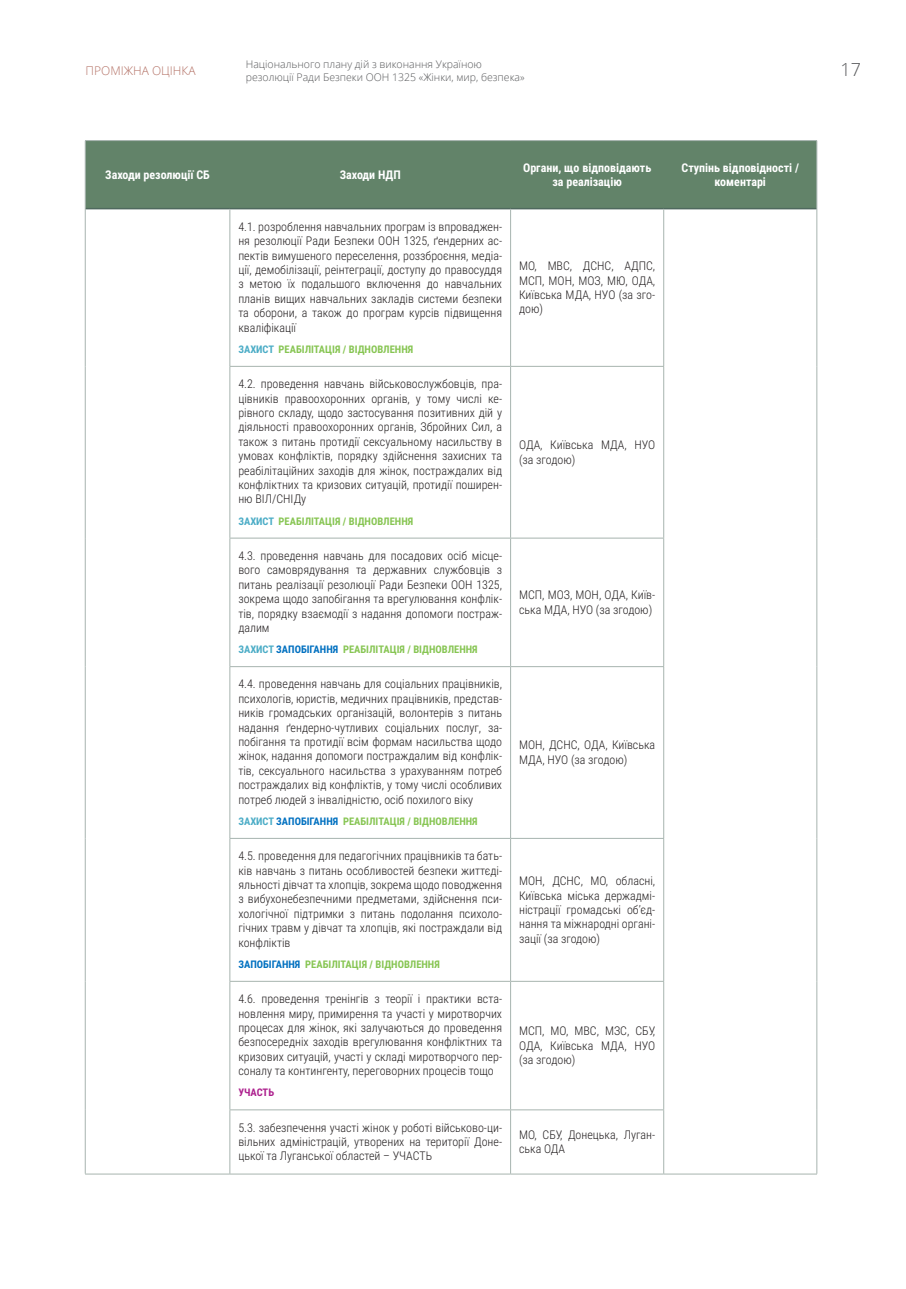
<style>
.page{position:relative;width:906px;height:1289px;background:#fff}
.page>*{position:absolute;margin:0;border:0;box-sizing:border-box;transform-origin:0 0}
.t1{font:300 18px "Open Sans";color:#57585a}
.t2{font:300 12px/14.4px "Roboto Condensed";color:#231f20;text-align:justify}
.t3{font:700 12px/14.4px "Roboto Condensed";color:#fff;text-align:center}
.t4{font:300 12px "Open Sans";color:#b47266}
.t5{font:700 10.5px "Roboto Condensed";color:#87c553}
.t6{font:300 10.5px/12.6px "Open Sans";color:#57585a}
.t7{font:700 10.5px "Roboto Condensed";color:#ad208e}
.s1{color:#4bacc6}
.s2{color:#0070c0}
</style>
<div class="page">
<div style="left:86px;top:141px;width:730px;height:67px;background:#628369"></div>
<hr style="left:85px;top:208px;width:145px;height:1px;background:#4f695e">
<hr style="left:230px;top:208px;width:280px;height:1px;background:#4f695e">
<hr style="left:510px;top:208px;width:153px;height:1px;background:#4f695e">
<hr style="left:663px;top:208px;width:153px;height:1px;background:#4f695e">
<hr style="left:229px;top:209px;width:1px;height:157px;background:#a7b4af">
<hr style="left:510px;top:209px;width:1px;height:157px;background:#a7b4af">
<hr style="left:663px;top:209px;width:1px;height:157px;background:#a7b4af">
<hr style="left:229px;top:366px;width:281px;height:1px;background:#a7b4af">
<hr style="left:229px;top:367px;width:1px;height:170px;background:#a7b4af">
<hr style="left:510px;top:366px;width:154px;height:1px;background:#a7b4af">
<hr style="left:510px;top:367px;width:1px;height:170px;background:#a7b4af">
<hr style="left:663px;top:367px;width:1px;height:170px;background:#a7b4af">
<hr style="left:229px;top:537px;width:281px;height:1px;background:#a7b4af">
<hr style="left:229px;top:538px;width:1px;height:128px;background:#a7b4af">
<hr style="left:510px;top:537px;width:154px;height:1px;background:#a7b4af">
<hr style="left:510px;top:538px;width:1px;height:128px;background:#a7b4af">
<hr style="left:663px;top:538px;width:1px;height:128px;background:#a7b4af">
<hr style="left:229px;top:666px;width:281px;height:1px;background:#a7b4af">
<hr style="left:229px;top:667px;width:1px;height:171px;background:#a7b4af">
<hr style="left:510px;top:666px;width:154px;height:1px;background:#a7b4af">
<hr style="left:510px;top:667px;width:1px;height:171px;background:#a7b4af">
<hr style="left:663px;top:667px;width:1px;height:171px;background:#a7b4af">
<hr style="left:229px;top:838px;width:281px;height:1px;background:#a7b4af">
<hr style="left:229px;top:838px;width:1px;height:142px;background:#a7b4af">
<hr style="left:510px;top:838px;width:154px;height:1px;background:#a7b4af">
<hr style="left:510px;top:838px;width:1px;height:142px;background:#a7b4af">
<hr style="left:663px;top:838px;width:1px;height:142px;background:#a7b4af">
<hr style="left:229px;top:980px;width:281px;height:1px;background:#a7b4af">
<hr style="left:229px;top:981px;width:1px;height:128px;background:#a7b4af">
<hr style="left:510px;top:980px;width:154px;height:1px;background:#a7b4af">
<hr style="left:510px;top:981px;width:1px;height:128px;background:#a7b4af">
<hr style="left:663px;top:981px;width:1px;height:128px;background:#a7b4af">
<hr style="left:229px;top:1109px;width:281px;height:1px;background:#a7b4af">
<hr style="left:229px;top:1110px;width:1px;height:63px;background:#a7b4af">
<hr style="left:510px;top:1109px;width:154px;height:1px;background:#a7b4af">
<hr style="left:510px;top:1110px;width:1px;height:63px;background:#a7b4af">
<hr style="left:663px;top:1110px;width:1px;height:63px;background:#a7b4af">
<hr style="left:85px;top:1173px;width:145px;height:1px;background:#a7b4af">
<hr style="left:230px;top:1173px;width:280px;height:1px;background:#a7b4af">
<hr style="left:510px;top:1173px;width:153px;height:1px;background:#a7b4af">
<hr style="left:663px;top:1173px;width:154px;height:1px;background:#a7b4af">
<hr style="left:85px;top:209px;width:1px;height:157px;background:#a7b4af">
<hr style="left:816px;top:209px;width:1px;height:157px;background:#a7b4af">
<hr style="left:85px;top:366px;width:1px;height:172px;background:#a7b4af">
<hr style="left:816px;top:366px;width:1px;height:172px;background:#a7b4af">
<hr style="left:85px;top:538px;width:1px;height:128px;background:#a7b4af">
<hr style="left:816px;top:538px;width:1px;height:128px;background:#a7b4af">
<hr style="left:85px;top:666px;width:1px;height:172px;background:#a7b4af">
<hr style="left:816px;top:666px;width:1px;height:172px;background:#a7b4af">
<hr style="left:85px;top:838px;width:1px;height:143px;background:#a7b4af">
<hr style="left:816px;top:838px;width:1px;height:143px;background:#a7b4af">
<hr style="left:85px;top:981px;width:1px;height:128px;background:#a7b4af">
<hr style="left:816px;top:981px;width:1px;height:128px;background:#a7b4af">
<hr style="left:85px;top:1109px;width:1px;height:64px;background:#a7b4af">
<hr style="left:816px;top:1109px;width:1px;height:64px;background:#a7b4af">
<hr style="left:85px;top:140px;width:145px;height:1px;background:#a7b4af">
<hr style="left:85px;top:141px;width:1px;height:68px;background:#a7b4af">
<hr style="left:230px;top:140px;width:280px;height:1px;background:#a7b4af">
<hr style="left:510px;top:140px;width:153px;height:1px;background:#a7b4af">
<hr style="left:663px;top:140px;width:154px;height:1px;background:#a7b4af">
<hr style="left:816px;top:141px;width:1px;height:68px;background:#a7b4af">
<p class="t6" style="left:246px;top:58px;width:280px">Національного плану дій з виконання Україною резолюції Ради Безпеки ООН 1325 «Жінки, мир, безпека»</p>
<p class="t4" style="left:86px;top:62px;width:111px">ПРОМІЖНА ОЦІНКА</p>
<h1 class="t1" style="left:840px;top:57px;width:22px">17</h1>
<p class="t3" style="left:105px;top:167px;width:106px">Заходи резолюції СБ</p>
<p class="t3" style="left:340px;top:167px;width:63px">Заходи НДП</p>
<p class="t3" style="left:523px;top:160px;width:130px">Органи, що відповідають за реалізацію</p>
<p class="t3" style="left:681px;top:160px;width:119px">Ступінь відповідності / коментарі</p>
<p class="t2" style="left:238px;top:219px;width:265px">4.1. розроблення навчальних програм із впроваджен&shy;ня резолюції Ради Безпеки ООН 1325, ґендерних ас&shy;пектів вимушеного переселення, роззброєння, медіа&shy;ції, демобілізації, реінтеграції, доступу до правосуддя з метою їх подальшого включення до навчальних планів вищих навчальних закладів системи безпеки та оборони, а також до програм курсів підвищення кваліфікації</p>
<p class="t5" style="left:238px;top:341px;width:176px"><span class="s1">ЗАХИСТ</span> РЕАБІЛІТАЦІЯ / ВІДНОВЛЕННЯ</p>
<p class="t2" style="left:519px;top:258px;width:138px">МО, МВС, ДСНС, АДПС, МСП, МОН, МОЗ, МЮ, ОДА, Київська МДА, НУО (за зго&shy;дою)</p>
<p class="t2" style="left:238px;top:376px;width:265px">4.2. проведення навчань військовослужбовців, пра&shy;цівників правоохоронних органів, у тому числі ке&shy;рівного складу, щодо застосування позитивних дій у діяльності правоохоронних органів, Збройних Сил, а також з питань протидії сексуальному насильству в умовах конфліктів, порядку здійснення захисних та реабілітаційних заходів для жінок, постраждалих від конфліктних та кризових ситуацій, протидії поширен&shy;ню ВІЛ/СНІДу</p>
<p class="t5" style="left:238px;top:513px;width:176px"><span class="s1">ЗАХИСТ</span> РЕАБІЛІТАЦІЯ / ВІДНОВЛЕННЯ</p>
<p class="t2" style="left:238px;top:548px;width:265px">4.3. проведення навчань для посадових осіб місце&shy;вого самоврядування та державних службовців з питань реалізації резолюції Ради Безпеки ООН 1325, зокрема щодо запобігання та врегулювання конфлік&shy;тів, порядку взаємодії з надання допомоги постраж&shy;далим</p>
<p class="t5" style="left:238px;top:642px;width:241px"><span class="s1">ЗАХИСТ</span> <span class="s2">ЗАПОБІГАННЯ</span> РЕАБІЛІТАЦІЯ / ВІДНОВЛЕННЯ</p>
<p class="t2" style="left:238px;top:676px;width:265px">4.4. проведення навчань для соціальних працівників, психологів, юристів, медичних працівників, представ&shy;ників громадських організацій, волонтерів з питань надання ґендерно-чутливих соціальних послуг, за&shy;побігання та протидії всім формам насильства щодо жінок, надання допомоги постраждалим від конфлік&shy;тів, сексуального насильства з урахуванням потреб постраждалих від конфліктів, у тому числі особливих потреб людей з інвалідністю, осіб похилого віку</p>
<p class="t5" style="left:238px;top:813px;width:241px"><span class="s1">ЗАХИСТ</span> <span class="s2">ЗАПОБІГАННЯ</span> РЕАБІЛІТАЦІЯ / ВІДНОВЛЕННЯ</p>
<p class="t2" style="left:238px;top:848px;width:265px">4.5. проведення для педагогічних працівників та бать&shy;ків навчань з питань особливостей безпеки життєді&shy;яльності дівчат та хлопців, зокрема щодо поводження з вибухонебезпечними предметами, здійснення пси&shy;хологічної підтримки з питань подолання психоло&shy;гічних травм у дівчат та хлопців, які постраждали від конфліктів</p>
<p class="t5" style="left:238px;top:956px;width:203px"><span class="s2">ЗАПОБІГАННЯ</span> РЕАБІЛІТАЦІЯ / ВІДНОВЛЕННЯ</p>
<p class="t2" style="left:238px;top:991px;width:265px">4.6. проведення тренінгів з теорії і практики вста&shy;новлення миру, примирення та участі у миротворчих процесах для жінок, які залучаються до проведення безпосередніх заходів врегулювання конфліктних та кризових ситуацій, участі у складі миротворчого пер&shy;соналу та контингенту, переговорних процесів тощо</p>
<p class="t7" style="left:238px;top:1085px;width:37px">УЧАСТЬ</p>
<p class="t2" style="left:519px;top:437px;width:138px">ОДА, Київська МДА, НУО (за згодою)</p>
<p class="t2" style="left:519px;top:587px;width:138px">МСП, МОЗ, МОН, ОДА, Київ&shy;ська МДА, НУО (за згодою)</p>
<p class="t2" style="left:519px;top:737px;width:138px">МОН, ДСНС, ОДА, Київська<br>МДА, НУО (за згодою)</p>
<p class="t2" style="left:519px;top:873px;width:138px">МОН, ДСНС, МО, обласні, Київська міська держадмі&shy;ністрації громадські об’єд&shy;нання та міжнародні органі&shy;зації (за згодою)</p>
<p class="t2" style="left:519px;top:1023px;width:138px">МСП, МО, МВС, МЗС, СБУ, ОДА, Київська МДА, НУО (за згодою)</p>
<p class="t2" style="left:238px;top:1119px;width:265px">5.3. забезпечення участі жінок у роботі військово-ци&shy;вільних адміністрацій, утворених на території Доне&shy;цької та Луганської областей – УЧАСТЬ</p>
<p class="t2" style="left:519px;top:1126px;width:138px">МО, СБУ, Донецька, Луган&shy;ська ОДА</p>
</div>
